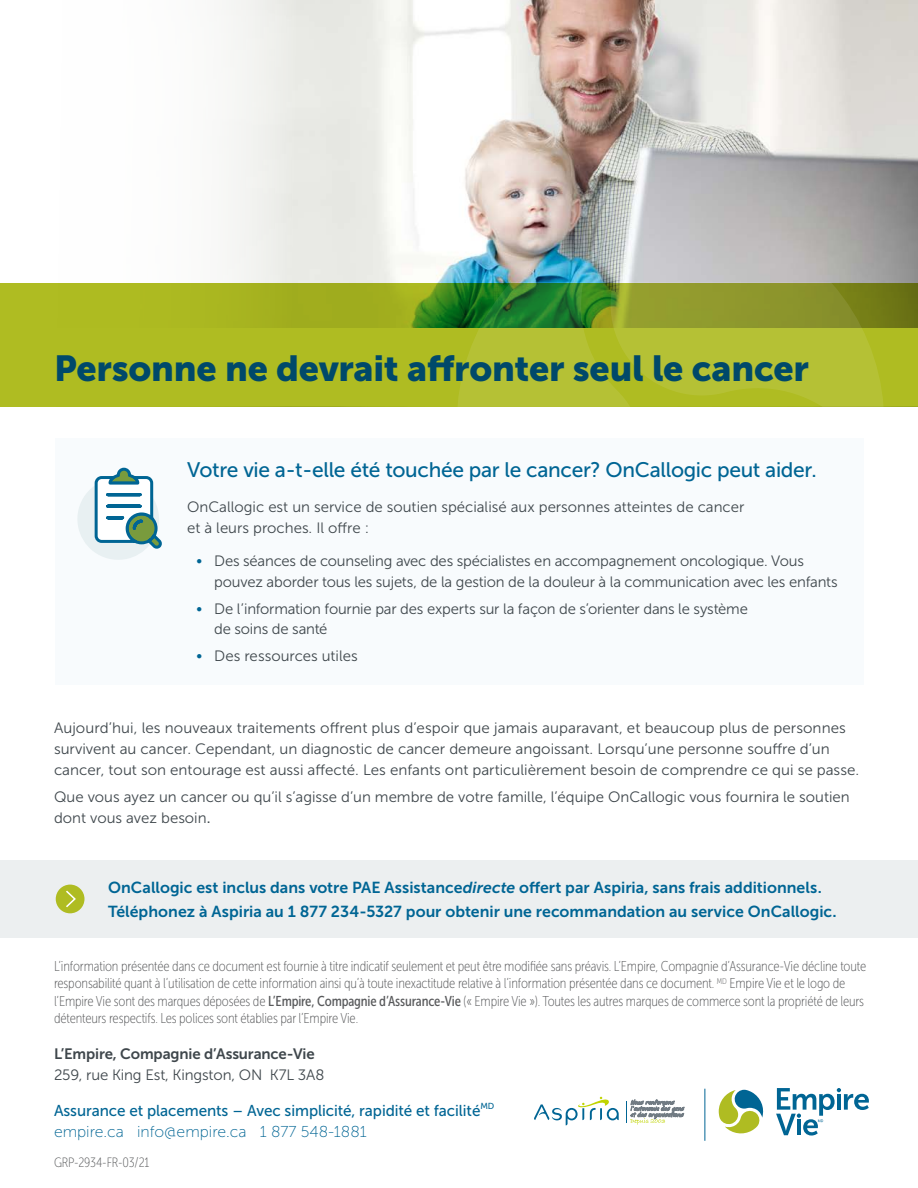
<style>
.page{position:relative;width:918px;height:1188px;background:#fff}
.page>*{position:absolute;margin:0;border:0;box-sizing:border-box;transform-origin:0 0}
.Heading_1{font:36px "Museo Sans 900";letter-spacing:-.005em;color:#00496a}
.EL_Heading_2_-_18_pt{font:21px "Museo Sans 500";letter-spacing:-.015em;color:#006594}
.EL_Heading_3_-_12_pt{font:15.9px/24px "Museo Sans 700";color:#006594}
.EL_Heading_7_-_11_pt{font:15.75px "Museo Sans 500";letter-spacing:-.005em;color:#006594}
.EL_Heading_7_-_11_pt-2{font:15.75px "Museo Sans 100";color:#006594}
.EL_Body_Text_-_10_pt{font:15px/21px "Museo Sans 300";color:#3f474c}
.EL_Body_Text_-_Bullets{font:15px/20.2px "Museo Sans 300";letter-spacing:-.01em;color:#3f474c}
.EL_Footnote_Legal{font:15px "Museo Sans 700";letter-spacing:-.01em;color:#3f474c}
.EL_Footnote_Legal-2{font:15px "Museo Sans 300";letter-spacing:-.01em;color:#3f474c}
.EL_Footnote_Legal-3{font:14.25px/17.1px "Museo Sans Cond 100";letter-spacing:-.01em;color:#58595b}
.EL_Footnote_Legal-4{font:13.5px "Museo Sans Cond 100";letter-spacing:-.01em;color:#58595b}
.EL_Heading_7_-_11_pt-3{font:8.7px "Museo Sans 500";color:#006594}
.s1{font-family:"Museo Sans 100";font-size:16.5px;color:#006594}
.s2{font-family:"Museo Sans 500"}
.s3{font-style:italic}
.s4{font-size:16.5px}
.s5{font-family:"Museo Sans Cond 500"}
</style>
<div class="page">
<img style="left:226px;top:0;width:692px;height:283px">
<div style="left:0;top:860px;width:918px;height:78px;background:#eceff0"></div>
<div style="left:56px;top:885px;width:28px;height:28px;background:#afbc22;border-radius:50%"></div>
<svg style="left:66px;top:891px;width:10px;height:16px"></svg>
<div style="left:0;top:283px;width:918px;height:123px;background:#afbc22"></div>
<svg style="left:457px;top:283px;width:445px;height:123px;background:#97ac2d"></svg>
<div style="left:56px;top:438px;width:808px;height:246px;background:#f8fbfd"></div>
<svg style="left:78px;top:467px;width:84px;height:93px"></svg>
<svg style="left:719px;top:1090px;width:45px;height:44px"></svg>
<svg style="left:776px;top:1088px;width:93px;height:48px"></svg>
<hr style="left:705px;top:1089px;width:1px;height:52px;background:#006594">
<svg style="left:534px;top:1097px;width:85px;height:28px"></svg>
<svg style="left:630px;top:1100px;width:54px;height:25px"></svg>
<h1 class="Heading_1" style="left:54px;top:348px;width:757px">Personne ne devrait affronter seul le cancer</h1>
<h2 class="EL_Heading_2_-_18_pt" style="left:187px;top:458px;width:631px">Votre vie a-t-elle été touchée par le cancer? OnCallogic peut aider.</h2>
<p class="EL_Body_Text_-_10_pt" style="left:187px;top:496px;width:559px">OnCallogic est un service de soutien spécialisé aux personnes atteintes de cancer et à leurs proches. Il offre :</p>
<p class="EL_Body_Text_-_Bullets" style="left:214px;top:551px;width:625px;text-indent:-18px"><span class="s1">•</span> Des séances de counseling avec des spécialistes en accompagnement oncologique. Vous pouvez aborder tous les sujets, de la gestion de la douleur à la communication avec les enfants</p>
<p class="EL_Body_Text_-_Bullets" style="left:214px;top:598px;width:535px;text-indent:-18px"><span class="s1">•</span> De l’information fournie par des experts sur la façon de s’orienter dans le système de soins de santé</p>
<p class="EL_Body_Text_-_Bullets" style="left:196px;top:646px;width:163px"><span class="s1">•</span> Des ressources utiles</p>
<p class="EL_Body_Text_-_10_pt" style="left:54px;top:717px;width:807px">Aujourd’hui, les nouveaux traitements offrent plus d’espoir que jamais auparavant, et beaucoup plus de personnes survivent au cancer. Cependant, un diagnostic de cancer demeure angoissant. Lorsqu’une personne souffre d’un cancer, tout son entourage est aussi affecté. Les enfants ont particulièrement besoin de comprendre ce qui se passe.</p>
<p class="EL_Body_Text_-_10_pt" style="left:54px;top:787px;width:797px">Que vous ayez un cancer ou qu’il s’agisse d’un membre de votre famille, l’équipe OnCallogic vous fournira le soutien dont vous avez besoin<span class="s2">.</span></p>
<h3 class="EL_Heading_3_-_12_pt" style="left:108px;top:876px;width:730px">OnCallogic est inclus dans votre PAE Assistance<span class="s3">directe</span> offert par Aspiria, sans frais additionnels.<br>Téléphonez à Aspiria au 1 877 234-5327 pour obtenir une recommandation au service OnCallogic<span class="s4">.</span></h3>
<p class="EL_Footnote_Legal-3" style="left:54px;top:958px;width:814px">L’information présentée dans ce document est fournie à titre indicatif seulement et peut être modifiée sans préavis. L’Empire, Compagnie d’Assurance-Vie décline toute responsabilité quant à l’utilisation de cette information ainsi qu’à toute inexactitude relative à l’information présentée dans ce document. <sup>MD</sup> Empire Vie et le logo de l’Empire Vie sont des marques déposées de <span class="s5">L’Empire, Compagnie d’Assurance-Vie</span> (« Empire Vie »). Toutes les autres marques de commerce sont la propriété de leurs détenteurs respectifs. Les polices sont établies par l’Empire Vie.</p>
<p class="EL_Footnote_Legal" style="left:54px;top:1046px;width:262px">L’Empire, Compagnie d’Assurance-Vie</p>
<p class="EL_Footnote_Legal-2" style="left:54px;top:1067px;width:272px">259, rue King Est, Kingston, ON K7L 3A8</p>
<p class="EL_Heading_7_-_11_pt" style="left:54px;top:1102px;width:428px">Assurance et placements – Avec simplicité, rapidité et facilité</p>
<p class="EL_Heading_7_-_11_pt-3" style="left:480px;top:1101px;width:16px">MD</p>
<p class="EL_Heading_7_-_11_pt-2" style="left:54px;top:1123px;width:314px">empire.ca info@empire.ca 1 877 548-1881</p>
<p class="EL_Footnote_Legal-4" style="left:54px;top:1155px;width:97px">GRP-2934-FR-03/21</p>
</div>
